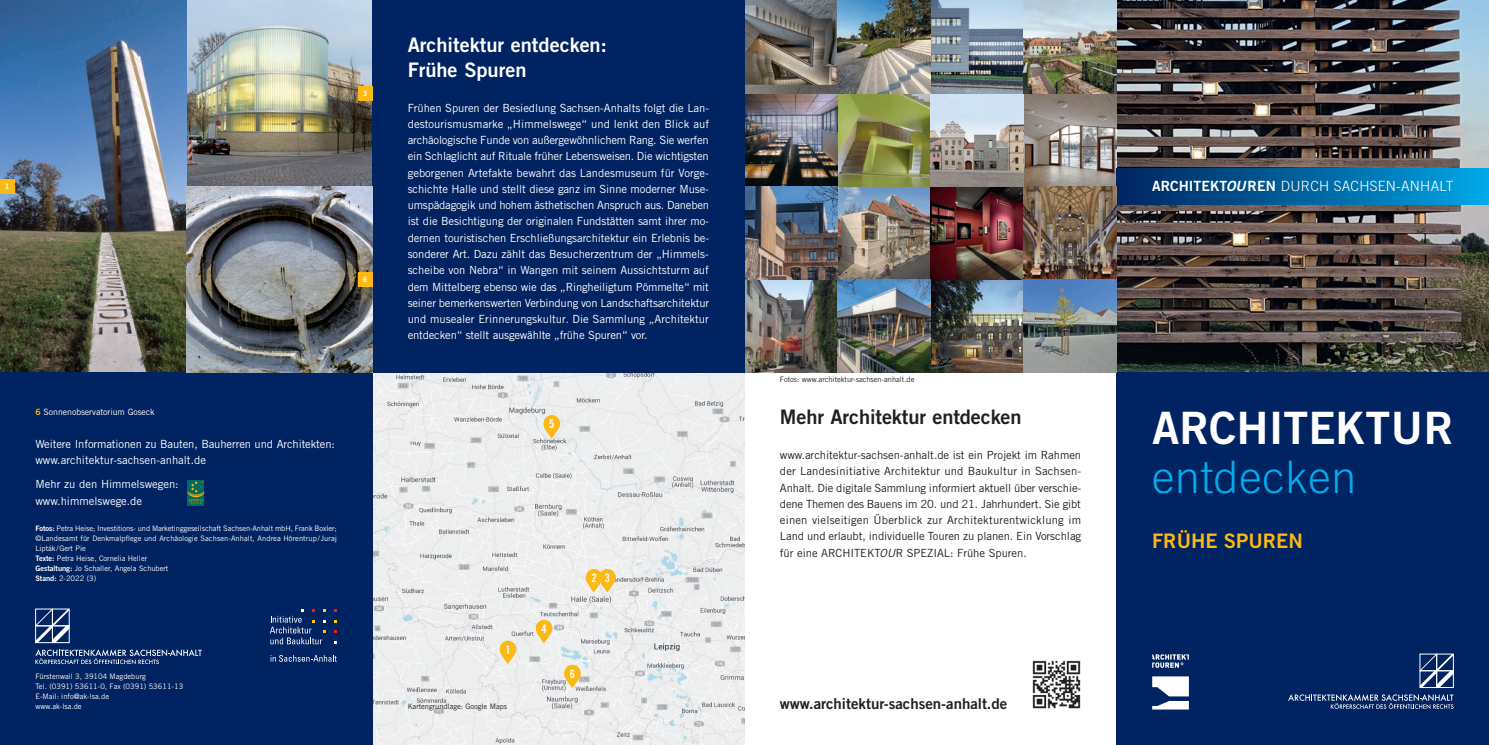
<style>
.page{position:relative;width:1489px;height:745px;background:#fff}
.page>*{position:absolute;margin:0;border:0;box-sizing:border-box;transform-origin:0 0}
.t1{font:44.62px "Trade Gothic Bold Two";color:#fff}
.t2{font:300 44.62px "Trade Gothic";letter-spacing:.015em;color:#00aeef}
.t3{font:20px/25px "Trade Gothic Bold Two";color:#fff}
.t4{font:20px "Trade Gothic Bold Two";letter-spacing:-.005em;color:#231f20}
.t5{font:20px "Trade Gothic Bold Two";color:#fcb814}
.t6{font:15px "Trade Gothic Bold Two";color:#231f20}
.t7{font:300 14px "Trade Gothic";letter-spacing:.015em;color:#fff}
.t8{font:11.88px "Trade Gothic Bold Cond Twenty";color:#fff}
.t9{font:11.25px/16.2px "Trade Gothic";letter-spacing:-.01em;color:#fff}
.t10{font:11.25px/16.2px "Trade Gothic";letter-spacing:-.005em;color:#231f20;text-align:justify}
.t11{font:8.75px "Trade Gothic";letter-spacing:-.005em;color:#fff}
.t12{font:7.5px/10px "Trade Gothic";letter-spacing:-.005em;color:#fff}
.t13{font:7.5px "Trade Gothic";letter-spacing:-.005em;color:#231f20}
.t14{font:7.5px "Trade Gothic Bold Two";color:#fff}
.s1{font-family:"Trade Gothic Bold Two";color:#fcb814}
.s2{font-family:"Trade Gothic Bold Two"}
.s3{font-style:italic}
.s4{font-family:"Trade Gothic Bold Two";font-weight:400}
.s5{font-family:"Trade Gothic Bold Two";font-weight:400;font-style:italic}
</style>
<div class="page">
<img style="left:186px;top:0;width:186px;height:186px">
<img style="left:1116px;top:0;width:372px;height:372px">
<img style="left:372px;top:372px;width:372px;height:372px">
<img style="left:744px;top:0;width:372px;height:372px">
<img style="left:0;top:0;width:186px;height:372px">
<div style="left:1116px;top:372px;width:372px;height:372px;background:#002361"></div>
<div style="left:0;top:372px;width:372px;height:372px;background:#002361"></div>
<svg style="left:35px;top:649px;width:167px;height:14px"></svg>
<div style="left:35px;top:608px;width:18px;height:17px;border:1px solid #fff"></div>
<svg style="left:36px;top:608px;width:33px;height:34px"></svg>
<div style="left:35px;top:625px;width:18px;height:17px;border:1px solid #fff"></div>
<svg style="left:270px;top:655px;width:67px;height:6px"></svg>
<svg style="left:270px;top:609px;width:56px;height:35px"></svg>
<img style="left:1032px;top:660px;width:49px;height:49px">
<svg style="left:1288px;top:694px;width:165px;height:14px"></svg>
<svg style="left:1419px;top:653px;width:34px;height:34px"></svg>
<div style="left:1419px;top:670px;width:17px;height:17px;border:1px solid #fff"></div>
<svg style="left:1152px;top:676px;width:36px;height:33px"></svg>
<svg style="left:1152px;top:654px;width:36px;height:13px"></svg>
<div style="left:1116px;top:169px;width:372px;height:35px;background:linear-gradient(to right,#00225b,#00a5e3)"></div>
<div style="left:372px;top:0;width:372px;height:372px;background:#002361"></div>
<div style="left:0;top:179px;width:14px;height:14px;background:#fcb814"></div>
<div style="left:358px;top:86px;width:14px;height:14px;background:#fcb814"></div>
<img style="left:186px;top:186px;width:186px;height:186px">
<div style="left:358px;top:272px;width:14px;height:14px;background:#fcb814"></div>
<svg style="left:535px;top:619px;width:17px;height:24px"></svg>
<svg style="left:585px;top:568px;width:31px;height:24px"></svg>
<svg style="left:499px;top:640px;width:17px;height:23px"></svg>
<svg style="left:564px;top:664px;width:17px;height:23px"></svg>
<svg style="left:543px;top:414px;width:17px;height:24px"></svg>
<svg style="left:187px;top:503px;width:17px;height:2px"></svg>
<svg style="left:187px;top:480px;width:17px;height:23px"></svg>
<p class="t14" style="left:5px;top:182px;width:6px">1</p>
<p class="t14" style="left:363px;top:89px;width:6px">3</p>
<p class="t14" style="left:363px;top:275px;width:6px">6</p>
<p class="t11" style="left:35px;top:406px;width:121px"><span class="s1">6</span> Sonnenobservatorium Goseck</p>
<p class="t9" style="left:35px;top:435px;width:301px">Weitere Informationen zu Bauten, Bauherren und Architekten: www.architektur-sachsen-anhalt.de</p>
<p class="t9" style="left:35px;top:475px;width:145px">Mehr zu den Himmelswegen: www.himmelswege.de</p>
<p class="t12" style="left:35px;top:522px;width:303px"><span class="s2">Fotos:</span> Petra Heise; Investitions- und Marketinggesellschaft Sachsen-Anhalt mbH, Frank Boxler; ©Landesamt für Denkmalpflege und Archäologie Sachsen-Anhalt, Andrea Hörentrup/Juraj Lipták/Gert Pie<br><span class="s2">Texte:</span> Petra Heise, Cornelia Heller<br><span class="s2">Gestaltung:</span> Jo Schaller, Angela Schubert<br><span class="s2">Stand:</span> 2-2022 (3)</p>
<p class="t12" style="left:35px;top:671px;width:149px">Fürstenwall 3, 39104 Magdeburg<br>Tel. (0391) 53611-0, Fax (0391) 53611-13<br>E-Mail: info@ak-lsa.de<br>www.ak-lsa.de</p>
<h2 class="t3" style="left:407px;top:32px;width:201px">Architektur entdecken:<br>Frühe Spuren</h2>
<p class="t9" style="left:407px;top:99px;width:303px;text-align:justify">Frühen Spuren der Besiedlung Sachsen-Anhalts folgt die Lan&shy;destourismusmarke „Himmelswege“ und lenkt den Blick auf archäologische Funde von außergewöhnlichem Rang. Sie werfen ein Schlaglicht auf Rituale früher Lebensweisen. Die wichtigsten geborgenen Artefakte bewahrt das Landesmuseum für Vorge&shy;schichte Halle und stellt diese ganz im Sinne moderner Muse&shy;umspädagogik und hohem ästhetischen Anspruch aus. Daneben ist die Besichtigung der originalen Fundstätten samt ihrer mo&shy;dernen touristischen Erschließungsarchitektur ein Erlebnis be&shy;sonderer Art. Dazu zählt das Besucherzentrum der „Himmels&shy;scheibe von Nebra“ in Wangen mit seinem Aussichtsturm auf dem Mittelberg ebenso wie das „Ringheiligtum Pömmelte“ mit seiner bemerkenswerten Verbindung von Landschaftsarchitektur und musealer Erinnerungskultur. Die Sammlung „Architektur entdecken“ stellt ausgewählte „frühe Spuren“ vor.</p>
<p class="t8" style="left:549px;top:416px;width:7px">5</p>
<p class="t8" style="left:505px;top:642px;width:7px">1</p>
<p class="t13" style="left:407px;top:701px;width:101px">Kartengrundlage: Google Maps</p>
<p class="t8" style="left:541px;top:621px;width:7px">4</p>
<p class="t8" style="left:591px;top:570px;width:20px">2 3</p>
<p class="t8" style="left:570px;top:666px;width:7px">6</p>
<p class="t13" style="left:780px;top:374px;width:136px">Fotos: www.architektur-sachsen-anhalt.de</p>
<h2 class="t4" style="left:780px;top:404px;width:243px">Mehr Architektur entdecken</h2>
<p class="t10" style="left:780px;top:446px;width:303px">www.architektur-sachsen-anhalt.de ist ein Projekt im Rahmen der Landesinitiative Architektur und Baukultur in Sachsen-Anhalt. Die digitale Sammlung informiert aktuell über verschie&shy;dene Themen des Bauens im 20. und 21. Jahrhundert. Sie gibt einen vielseitigen Überblick zur Architekturentwicklung im Land und erlaubt, individuelle Touren zu planen. Ein Vorschlag für eine ARCHITEKT<span class="s3">OU</span>R SPEZIAL: Frühe Spuren.</p>
<h3 class="t6" style="left:780px;top:694px;width:229px">www.architektur-sachsen-anhalt.de</h3>
<p class="t7" style="left:1152px;top:177px;width:303px"><span class="s4">ARCHITEKT</span><span class="s5">OU</span><span class="s4">REN</span> DURCH SACHSEN-ANHALT</p>
<h1 class="t1" style="left:1152px;top:400px;width:303px">ARCHITEKTUR</h1>
<h1 class="t2" style="left:1152px;top:450px;width:205px">entdecken</h1>
<h2 class="t5" style="left:1152px;top:528px;width:152px">FRÜHE SPUREN</h2>
</div>
